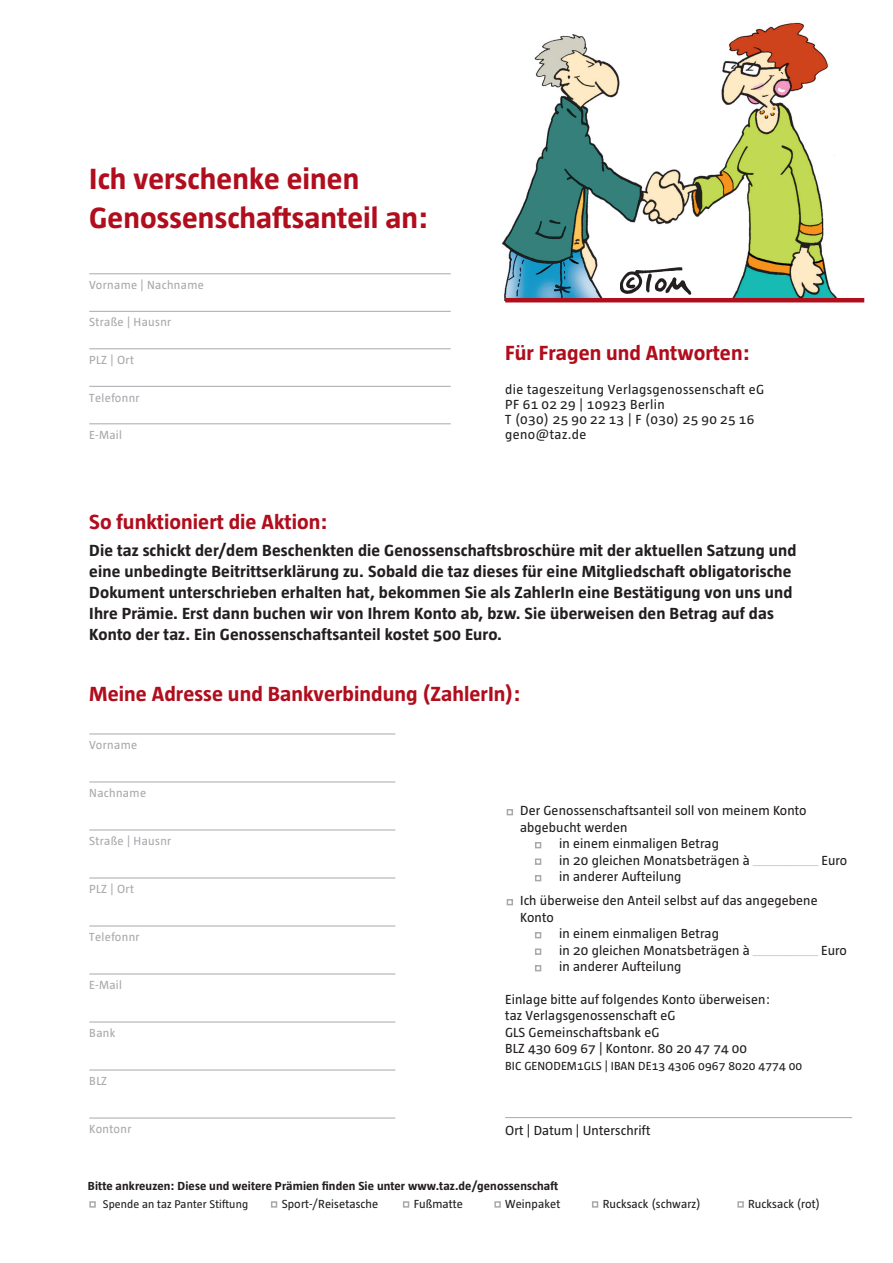
<style>
.page{position:relative;width:893px;height:1263px;background:#fff}
.page>*{position:absolute;margin:0;border:0;box-sizing:border-box;transform-origin:0 0}
.t1{font:700 30px/38.5px "Taz Text";letter-spacing:.005em;color:#b00d1d}
.t2{font:700 21px "Taz Text";letter-spacing:.005em;color:#b00d1d}
.t3{font:700 16.5px/21px "Taz Text";letter-spacing:.01em;color:#231f20}
.t4{font:13.5px/16.5px "Taz Text";letter-spacing:.01em;color:#231f20}
.t5{font:13.5px/15px "Taz Text";letter-spacing:.03em;color:#231f20}
.t6{font:12px "Taz Text";letter-spacing:.03em;color:#a8a9ad}
.t7{font:12px "Taz Text";letter-spacing:.01em;color:#231f20}
.t8{font:700 12px "Taz Text";letter-spacing:.01em;color:#231f20}
.t9{font:11.55px "Taz Text";letter-spacing:.01em;color:#231f20}
.t10{font:700 5.4px "Taz Text";color:#a8a9ad;scale:2.5 1}
</style>
<div class="page">
<hr style="left:89px;top:273px;width:362px;height:1px;background:#a8a9ad">
<hr style="left:89px;top:311px;width:362px;height:1px;background:#a8a9ad">
<hr style="left:89px;top:348px;width:362px;height:1px;background:#a8a9ad">
<hr style="left:89px;top:386px;width:362px;height:1px;background:#a8a9ad">
<hr style="left:89px;top:423px;width:362px;height:1px;background:#a8a9ad">
<hr style="left:505px;top:1117px;width:347px;height:1px;background:#a8a9ad">
<svg style="left:507px;top:809px;width:6px;height:6px"></svg>
<svg style="left:535px;top:842px;width:6px;height:6px"></svg>
<div style="left:535px;top:858px;width:6px;height:7px;border:2px solid #a8a9ad"></div>
<svg style="left:535px;top:875px;width:6px;height:6px"></svg>
<svg style="left:507px;top:899px;width:6px;height:6px"></svg>
<svg style="left:535px;top:932px;width:6px;height:6px"></svg>
<div style="left:535px;top:948px;width:6px;height:7px;border:2px solid #a8a9ad"></div>
<svg style="left:535px;top:965px;width:6px;height:6px"></svg>
<img style="left:502px;top:22px;width:336px;height:278px">
<hr style="left:505px;top:298px;width:359px;height:4px;background:#b00d1d">
<hr style="left:89px;top:734px;width:306px;height:1px;background:#a8a9ad">
<hr style="left:89px;top:782px;width:306px;height:1px;background:#a8a9ad">
<hr style="left:89px;top:830px;width:306px;height:1px;background:#a8a9ad">
<hr style="left:89px;top:878px;width:306px;height:1px;background:#a8a9ad">
<hr style="left:89px;top:926px;width:306px;height:1px;background:#a8a9ad">
<hr style="left:89px;top:974px;width:306px;height:1px;background:#a8a9ad">
<hr style="left:89px;top:1022px;width:306px;height:1px;background:#a8a9ad">
<hr style="left:89px;top:1070px;width:306px;height:1px;background:#a8a9ad">
<hr style="left:89px;top:1118px;width:306px;height:1px;background:#a8a9ad">
<img style="left:621px;top:267px;width:72px;height:31px">
<div style="left:89px;top:1201px;width:7px;height:6px;border:2px solid #a8a9ad"></div>
<svg style="left:271px;top:1201px;width:6px;height:6px"></svg>
<svg style="left:403px;top:1201px;width:6px;height:6px"></svg>
<div style="left:494px;top:1201px;width:7px;height:6px;border:2px solid #a8a9ad"></div>
<svg style="left:592px;top:1201px;width:6px;height:6px"></svg>
<div style="left:737px;top:1201px;width:7px;height:6px;border:2px solid #a8a9ad"></div>
<h1 class="t1" style="left:89px;top:158px;width:341px">Ich verschenke einen<br>Genossenschaftsanteil an:</h1>
<p class="t6" style="left:89px;top:277px;width:116px">Vorname | Nachname</p>
<p class="t6" style="left:89px;top:314px;width:83px">Straße | Hausnr</p>
<p class="t6" style="left:89px;top:352px;width:46px">PLZ | Ort</p>
<p class="t6" style="left:89px;top:389px;width:52px">Telefonnr</p>
<p class="t6" style="left:89px;top:427px;width:34px">E-Mail</p>
<h2 class="t2" style="left:89px;top:507px;width:240px">So funktioniert die Aktion:</h2>
<h2 class="t2" style="left:505px;top:339px;width:246px">Für Fragen und Antworten:</h2>
<p class="t5" style="left:505px;top:381px;width:261px">die tageszeitung Verlagsgenossenschaft eG<br>PF 61 02 29 | 10923 Berlin<br>T (030) 25 90 22 13 | F (030) 25 90 25 16 geno@taz.de</p>
<p class="t3" style="left:89px;top:538px;width:708px">Die taz schickt der/dem Beschenkten die Genossenschaftsbroschüre mit der aktuellen Satzung und eine unbedingte Beitrittserklärung zu. Sobald die taz dieses für eine Mitgliedschaft obligatorische Dokument unterschrieben erhalten hat, bekommen Sie als ZahlerIn eine Bestätigung von uns und Ihre Prämie. Erst dann buchen wir von Ihrem Konto ab, bzw. Sie überweisen den Betrag auf das Konto der taz. Ein Genossenschaftsanteil kostet 500 Euro.</p>
<h2 class="t2" style="left:89px;top:680px;width:433px">Meine Adresse und Bankverbindung (ZahlerIn):</h2>
<p class="t6" style="left:89px;top:737px;width:49px">Vorname</p>
<p class="t6" style="left:89px;top:785px;width:58px">Nachname</p>
<p class="t6" style="left:89px;top:833px;width:83px">Straße | Hausnr</p>
<p class="t6" style="left:89px;top:881px;width:46px">PLZ | Ort</p>
<p class="t6" style="left:89px;top:929px;width:52px">Telefonnr</p>
<p class="t6" style="left:89px;top:977px;width:34px">E-Mail</p>
<p class="t6" style="left:89px;top:1025px;width:28px">Bank</p>
<p class="t6" style="left:89px;top:1073px;width:19px">BLZ</p>
<p class="t6" style="left:89px;top:1121px;width:44px">Kontonr</p>
<p class="t4" style="left:520px;top:802px;width:288px">Der Genossenschaftsanteil soll von meinem Konto</p>
<p class="t4" style="left:520px;top:818px;width:109px">abgebucht werden</p>
<p class="t4" style="left:559px;top:835px;width:161px">in einem einmaligen Betrag</p>
<p class="t4" style="left:559px;top:851px;width:192px">in 20 gleichen Monatsbeträgen à</p>
<p class="t10" style="left:753px;top:859px;width:28px">_________</p>
<p class="t4" style="left:821px;top:851px;width:27px">Euro</p>
<p class="t4" style="left:520px;top:864px;width:299px;line-height:24px;text-indent:39px">in anderer Aufteilung<br>Ich überweise den Anteil selbst auf das angegebene</p>
<p class="t4" style="left:520px;top:908px;width:35px">Konto</p>
<p class="t4" style="left:559px;top:925px;width:192px">in einem einmaligen Betrag<br>in 20 gleichen Monatsbeträgen à</p>
<p class="t10" style="left:753px;top:949px;width:28px">_________</p>
<p class="t4" style="left:821px;top:941px;width:27px">Euro</p>
<p class="t4" style="left:559px;top:958px;width:124px">in anderer Aufteilung</p>
<p class="t4" style="left:505px;top:990px;width:267px">Einlage bitte auf folgendes Konto überweisen: taz Verlagsgenossenschaft eG<br>GLS Gemeinschaftsbank eG<br>BLZ 430 609 67 | Kontonr. 80 20 47 74 00</p>
<p class="t7" style="left:505px;top:1058px;width:299px">BIC GENODEM1GLS | IBAN DE13 4306 0967 8020 4774 00</p>
<p class="t4" style="left:505px;top:1121px;width:147px">Ort | Datum | Unterschrift</p>
<p class="t8" style="left:88px;top:1178px;width:472px">Bitte ankreuzen: Diese und weitere Prämien finden Sie unter www.taz.de/genossenschaft</p>
<p class="t9" style="left:103px;top:1196px;width:147px">Spende an taz Panter Stiftung</p>
<p class="t7" style="left:282px;top:1195px;width:98px">Sport-/Reisetasche</p>
<p class="t7" style="left:414px;top:1195px;width:51px">Fußmatte</p>
<p class="t7" style="left:505px;top:1195px;width:57px">Weinpaket</p>
<p class="t7" style="left:603px;top:1195px;width:99px">Rucksack (schwarz)</p>
<p class="t7" style="left:748px;top:1195px;width:73px">Rucksack (rot)</p>
</div>
